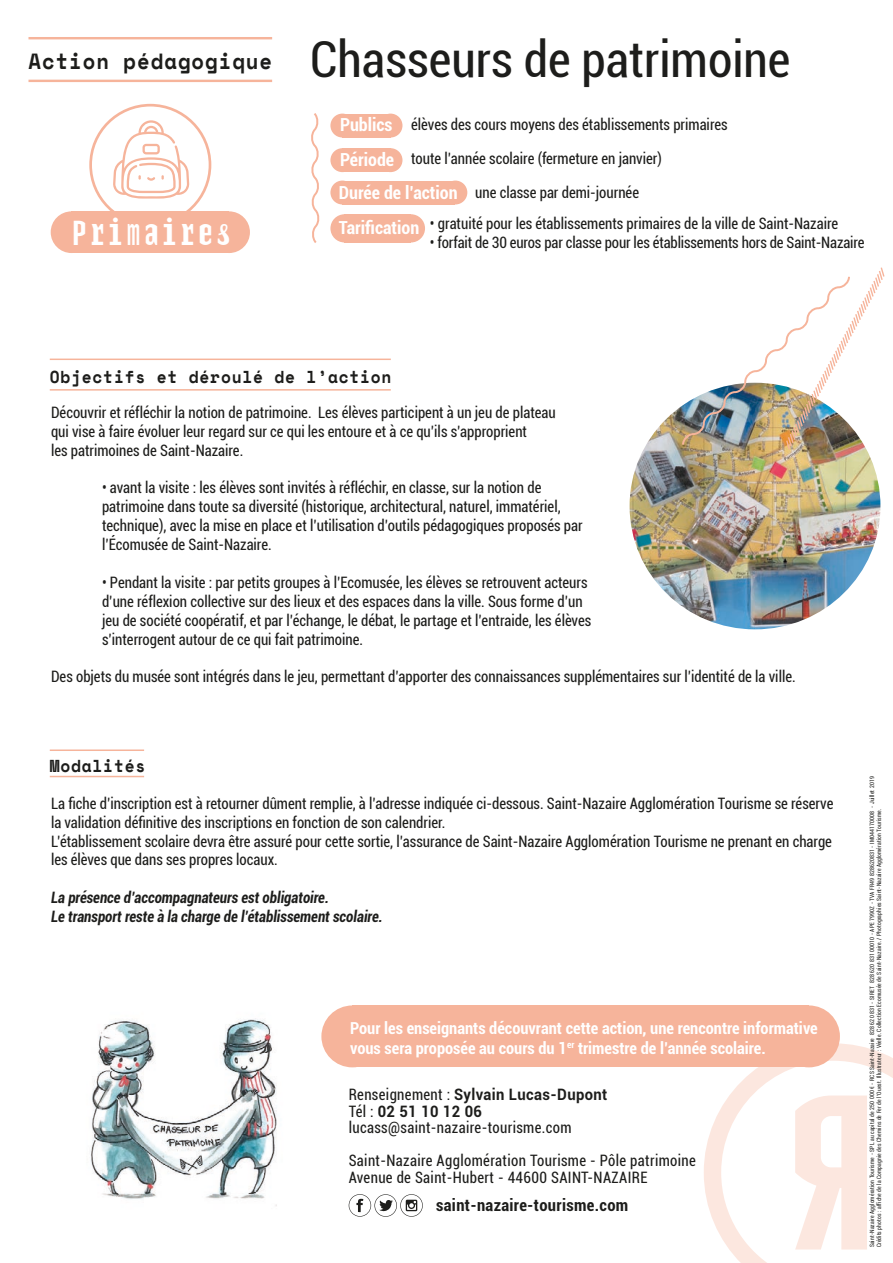
<style>
.page{position:relative;width:893px;height:1263px;background:#fff}
.page>*{position:absolute;margin:0;border:0;box-sizing:border-box;transform-origin:0 0}
.t1{font:condensed 49.5px "Roboto";color:#1d1d1b}
.t2{font:36.75px "T Elerysm Mono 2";letter-spacing:.05em;color:#fff}
.t3{font:700 21.9px "Space Mono";letter-spacing:.05em;color:#1d1d1b;scale:.94 1}
.t4{font:700 condensed 18px/34.7px "Roboto";color:#fff}
.t5{font:700 17.25px "Space Mono";letter-spacing:.05em;color:#1d1d1b;scale:.94 1}
.t6{font:700 condensed 16.65px "Roboto";letter-spacing:.02em;color:#1d1d1b}
.t7{font:700 condensed 16.5px/19.8px "Roboto";color:#fff}
.t8{font:condensed 15.75px/18.9px "Roboto";color:#1d1d1b;scale:.94 1}
.t9{font:condensed 15.75px/16.5px "Roboto";letter-spacing:.025em;color:#1d1d1b;scale:.94 1}
.t10{font:italic 700 condensed 15.75px/18.9px "Roboto";color:#1d1d1b;scale:.94 1}
.t11{font:condensed 6px/7.2px "Roboto";letter-spacing:.025em;color:#1d1d1b;scale:.94 1}
.s1{font-weight:700;font-stretch:normal}
</style>
<div class="page">
<hr style="left:50px;top:389px;width:341px;height:2px;background:#f6b49b">
<hr style="left:50px;top:359px;width:341px;height:1px;background:#f6b49b">
<hr style="left:50px;top:776px;width:94px;height:1px;background:#f6b49b">
<hr style="left:50px;top:749px;width:94px;height:2px;background:#f6b49b">
<div style="left:330px;top:114px;width:24px;height:24px;background:#f6b49b;border-radius:50%"></div>
<div style="left:379px;top:114px;width:23px;height:24px;background:#f6b49b;border-radius:50%"></div>
<div style="left:342px;top:114px;width:48px;height:24px;background:#f6b49b"></div>
<div style="left:330px;top:148px;width:24px;height:24px;background:#f6b49b;border-radius:50%"></div>
<div style="left:379px;top:148px;width:23px;height:24px;background:#f6b49b;border-radius:50%"></div>
<div style="left:342px;top:148px;width:48px;height:24px;background:#f6b49b"></div>
<div style="left:330px;top:181px;width:24px;height:23px;background:#f6b49b;border-radius:50%"></div>
<div style="left:443px;top:181px;width:24px;height:23px;background:#f6b49b;border-radius:50%"></div>
<div style="left:342px;top:181px;width:113px;height:23px;background:#f6b49b"></div>
<div style="left:330px;top:214px;width:29px;height:28px;background:#f6b49b;border-radius:50%"></div>
<div style="left:397px;top:214px;width:28px;height:28px;background:#f6b49b;border-radius:50%"></div>
<div style="left:345px;top:214px;width:66px;height:28px;background:#f6b49b"></div>
<svg style="left:704px;top:1043px;width:189px;height:220px"></svg>
<div style="left:321px;top:1005px;width:62px;height:62px;background:#f6b49b;border-radius:50%"></div>
<div style="left:778px;top:1005px;width:62px;height:62px;background:#f6b49b;border-radius:50%"></div>
<div style="left:352px;top:1005px;width:457px;height:62px;background:#f6b49b"></div>
<svg style="left:349px;top:1194px;width:74px;height:23px"></svg>
<img style="left:630px;top:406px;width:250px;height:223px">
<svg style="left:113px;top:120px;width:76px;height:79px"></svg>
<div style="left:89px;top:104px;width:122px;height:122px;border:3px solid #f6b49b;border-radius:50%"></div>
<div style="left:51px;top:211px;width:41px;height:42px;background:#f6b49b;border-radius:50%"></div>
<div style="left:208px;top:211px;width:42px;height:42px;background:#f6b49b;border-radius:50%"></div>
<div style="left:72px;top:211px;width:157px;height:42px;background:#f6b49b"></div>
<hr style="left:28px;top:80px;width:244px;height:2px;background:#f6b49b">
<hr style="left:28px;top:37px;width:244px;height:2px;background:#f6b49b">
<svg style="left:311px;top:113px;width:9px;height:130px"></svg>
<img style="left:90px;top:1018px;width:187px;height:188px">
<img style="left:681px;top:267px;width:204px;height:184px">
<h3 class="t3" style="left:28px;top:44px;width:261px">Action pédagogique</h3>
<h2 class="t2" style="left:72px;top:212px;width:162px">Primaires</h2>
<h1 class="t1" style="left:310px;top:26px;width:482px">Chasseurs de patrimoine</h1>
<p class="t4" style="left:340px;top:107px;width:56px">Publics<br>Période</p>
<p class="t8" style="left:411px;top:114px;width:338px">élèves des cours moyens des établissements primaires</p>
<p class="t8" style="left:411px;top:148px;width:268px">toute l’année scolaire (fermeture en janvier)</p>
<p class="t8" style="left:475px;top:182px;width:176px">une classe par demi-journée</p>
<p class="t8" style="left:430px;top:213px;width:436px">• gratuité pour les établissements primaires de la ville de Saint-Nazaire</p>
<p class="t8" style="left:430px;top:232px;width:464px">• forfait de 30 euros par classe pour les établissements hors de Saint-Nazaire</p>
<p class="t4" style="left:339px;top:175px;width:120px">Durée de l’action<br>Tarification</p>
<p class="t5" style="left:50px;top:364px;width:365px">Objectifs et déroulé de l’action</p>
<p class="t8" style="left:51px;top:402px;width:538px">Découvrir et réfléchir la notion de patrimoine. Les élèves participent à un jeu de plateau qui vise à faire évoluer leur regard sur ce qui les entoure et à ce qu’ils s’approprient<br>les patrimoines de Saint-Nazaire.</p>
<p class="t8" style="left:102px;top:478px;width:513px">• avant la visite : les élèves sont invités à réfléchir, en classe, sur la notion de patrimoine dans toute sa diversité (historique, architectural, naturel, immatériel, technique), avec la mise en place et l’utilisation d’outils pédagogiques proposés par l’Écomusée de Saint-Nazaire.</p>
<p class="t8" style="left:102px;top:572px;width:522px">• Pendant la visite : par petits groupes à l’Ecomusée, les élèves se retrouvent acteurs d’une réflexion collective sur des lieux et des espaces dans la ville. Sous forme d’un jeu de société coopératif, et par l’échange, le débat, le partage et l’entraide, les élèves s’interrogent autour de ce qui fait patrimoine.</p>
<p class="t8" style="left:51px;top:667px;width:794px">Des objets du musée sont intégrés dans le jeu, permettant d’apporter des connaissances supplémentaires sur l’identité de la ville.</p>
<p class="t5" style="left:50px;top:752px;width:103px">Modalités</p>
<p class="t8" style="left:51px;top:793px;width:834px">La fiche d’inscription est à retourner dûment remplie, à l’adresse indiquée ci-dessous. Saint-Nazaire Agglomération Tourisme se réserve la validation définitive des inscriptions en fonction de son calendrier.<br>L’établissement scolaire devra être assuré pour cette sortie, l’assurance de Saint-Nazaire Agglomération Tourisme ne prenant en charge les élèves que dans ses propres locaux.</p>
<p class="t10" style="left:51px;top:887px;width:354px">La présence d’accompagnateurs est obligatoire.<br>Le transport reste à la charge de l’établissement scolaire.</p>
<p class="t7" style="left:350px;top:1017px;width:469px">Pour les enseignants découvrant cette action, une rencontre informative vous sera proposée au cours du 1<sup>er</sup> trimestre de l’année scolaire.</p>
<p class="t9" style="left:349px;top:1086px;width:277px">Renseignement : <span class="s1">Sylvain Lucas-Dupont<br></span>Tél : <span class="s1">02 51 10 12 06 </span>lucass@saint-nazaire-tourisme.com</p>
<p class="t9" style="left:349px;top:1152px;width:371px">Saint-Nazaire Agglomération Tourisme - Pôle patrimoine<br>Avenue de Saint-Hubert - 44600 SAINT-NAZAIRE</p>
<p class="t6" style="left:436px;top:1194px;width:194px">saint-nazaire-tourisme.com</p>
<p class="t11" style="left:868px;top:1247px;width:503px;rotate:-90deg">Saint-Nazaire Agglomération Tourisme - SPL au capital de 250 000 € - RCS Saint-Nazaire 828 620 831 - SIRET 828 620 831 00010 - APE 7990Z - TVA FR49 828620831 - IM044170008 - Juillet 2019<br>Crédits photos : affiche de la Compagnie des Chemins de Fer de l’Ouest. Illustrateur : Véelle. Collection Ecomusée de Saint-Nazaire. / Photographies Saint-Nazaire Agglomération Tourisme.</p>
</div>
